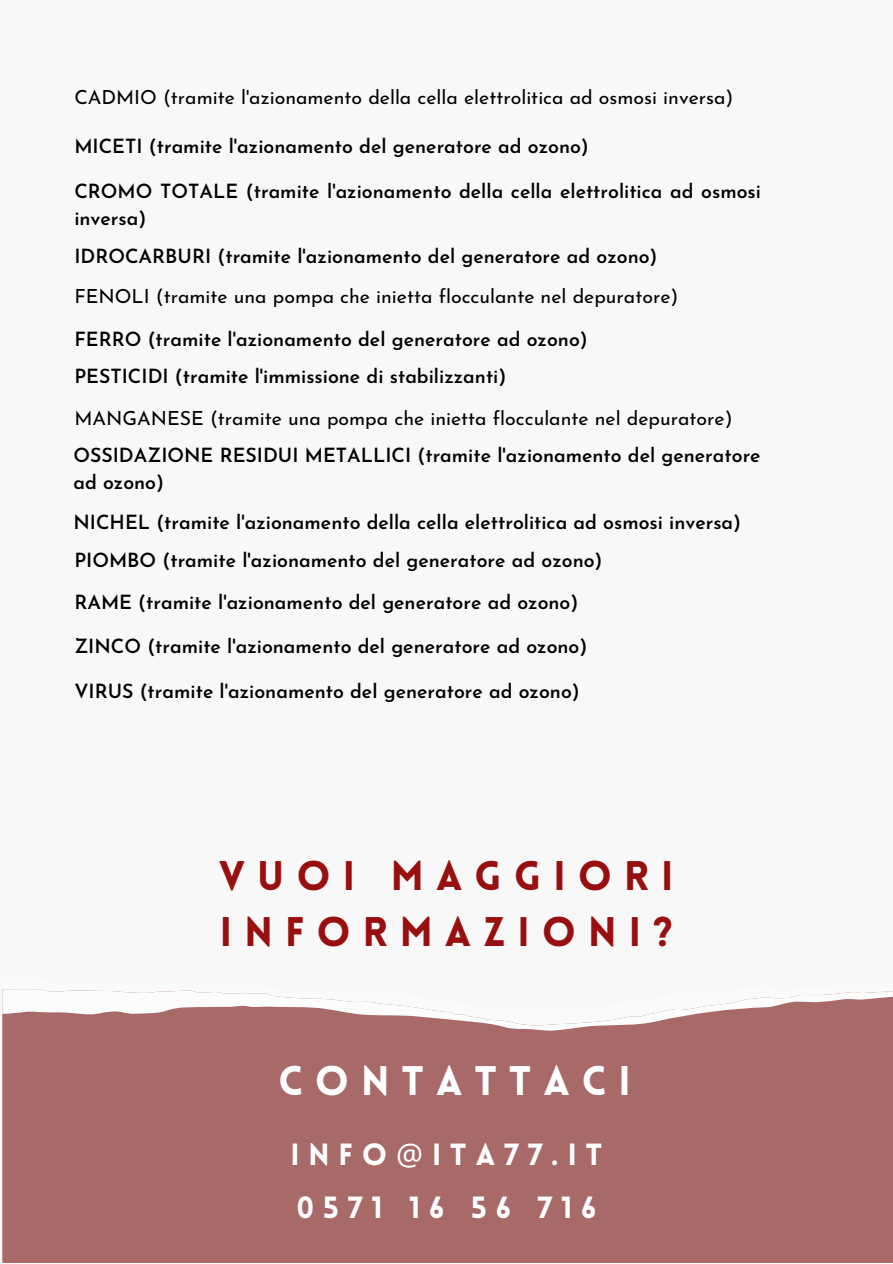
<style>
.page{position:relative;width:893px;height:1264px;background:#fff}
.page>*{position:absolute;margin:0;border:0;box-sizing:border-box;transform-origin:0 0}
.t1{font:900 40.5px/56.2px "Lovelo";letter-spacing:.3em;color:#970f0e}
.t2{font:900 40.5px "Lovelo";letter-spacing:.3em;color:#fff}
.t3{font:900 30px "Lovelo";letter-spacing:.3em;color:#fff}
.t4{font:600 19.5px/27px "Josefin Sans";color:#000}
.t5{font:19.5px "Josefin Sans";color:#000}
.s1{font-family:"Noto Sans";font-weight:400}
</style>
<div class="page">
<div style="left:0;top:0;width:892px;height:1262px;background:#f8f8f8"></div>
<div style="left:2px;top:1030px;width:890px;height:232px;background:#a86969"></div>
<svg style="left:2px;top:989px;width:890px;height:41px"></svg>
<p class="t5" style="left:74px;top:90px;width:660px">CADMIO (tramite l'azionamento della cella elettrolitica ad osmosi inversa)</p>
<p class="t4" style="left:74px;top:135px;width:516px">MICETI (tramite l'azionamento del generatore ad ozono)</p>
<p class="t4" style="left:74px;top:179px;width:688px">CROMO TOTALE (tramite l'azionamento della cella elettrolitica ad osmosi inversa)</p>
<p class="t4" style="left:74px;top:245px;width:584px">IDROCARBURI (tramite l'azionamento del generatore ad ozono)</p>
<p class="t5" style="left:74px;top:289px;width:605px">FENOLI (tramite una pompa che inietta flocculante nel depuratore)</p>
<p class="t4" style="left:74px;top:322px;width:515px;line-height:37.2px">FERRO (tramite l'azionamento del generatore ad ozono)<br>PESTICIDI (tramite l'immissione di stabilizzanti)</p>
<p class="t5" style="left:74px;top:410px;width:659px">MANGANESE (tramite una pompa che inietta flocculante nel depuratore)</p>
<p class="t4" style="left:73px;top:444px;width:688px">OSSIDAZIONE RESIDUI METALLICI (tramite l'azionamento del generatore ad ozono)</p>
<p class="t4" style="left:73px;top:511px;width:669px">NICHEL (tramite l'azionamento della cella elettrolitica ad osmosi inversa)</p>
<p class="t4" style="left:74px;top:541px;width:529px;line-height:41.8px">PIOMBO (tramite l'azionamento del generatore ad ozono)<br>RAME (tramite l'azionamento del generatore ad ozono)</p>
<p class="t4" style="left:74px;top:635px;width:514px">ZINCO (tramite l'azionamento del generatore ad ozono)</p>
<p class="t4" style="left:74px;top:679px;width:507px">VIRUS (tramite l'azionamento del generatore ad ozono)</p>
<h1 class="t1" style="left:219px;top:851px;width:456px">VUOI MAGGIORI<br>INFORMAZIONI?</h1>
<h1 class="t2" style="left:278px;top:1064px;width:354px">CONTATTACI</h1>
<h2 class="t3" style="left:290px;top:1142px;width:313px">INFO<span class="s1">@</span>ITA77.IT</h2>
<h2 class="t3" style="left:296px;top:1194px;width:301px">0571 16 56 716</h2>
</div>
